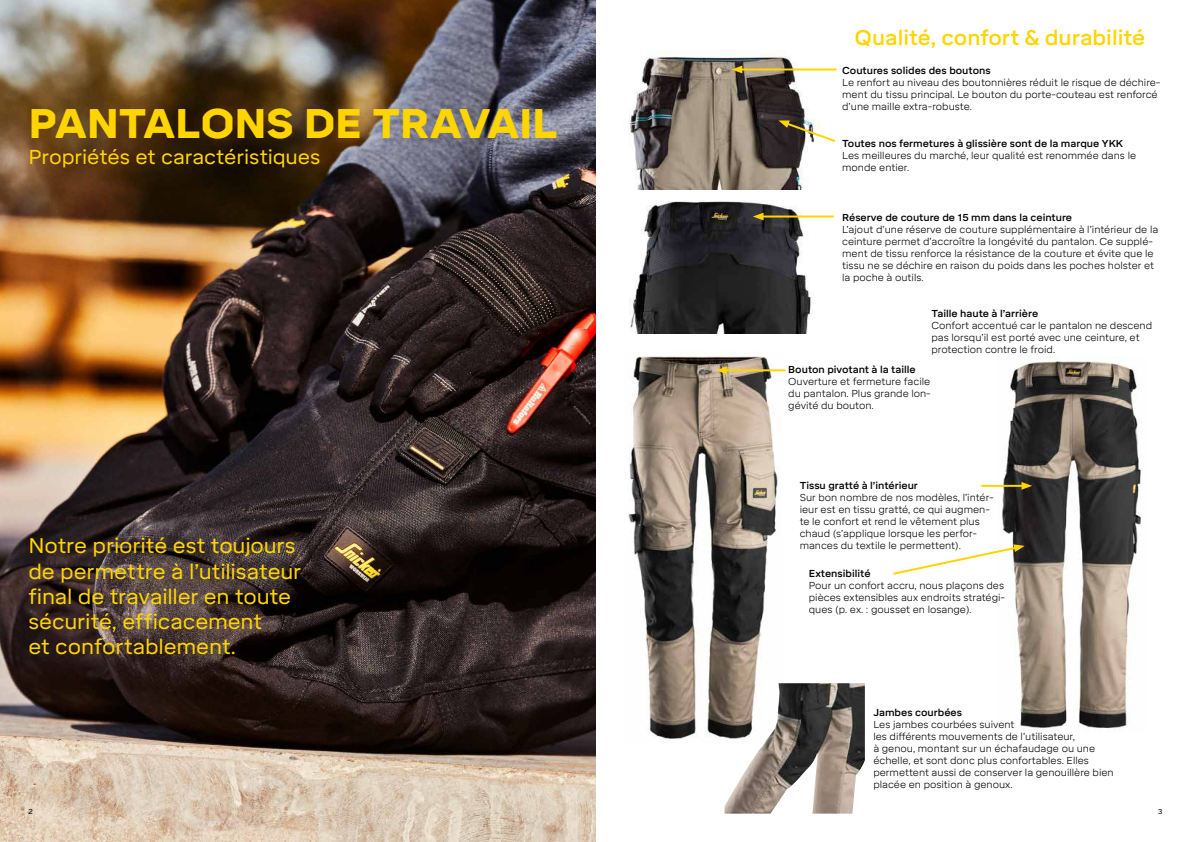
<style>
.page{position:relative;width:1191px;height:842px;background:#fff}
.page>*{position:absolute;margin:0;border:0;box-sizing:border-box;transform-origin:0 0}
.t1{font:900 41px "Mikro";letter-spacing:-.01em;color:#ffd500}
.t2{font:21px/25.2px "Mikro";letter-spacing:-.005em;color:#ffd500}
.t3{font:500 21px "Mikro";color:#ffd500}
.t4{font:20px "Mikro";letter-spacing:-.005em;color:#ffd500}
.t5{font:300 10px/12px "Mikro";color:#000}
.t6{font:500 10px "Mikro";color:#000}
.t7{font:7px "Mikro";color:#000}
</style>
<div class="page">
<img style="left:0;top:0;width:595px;height:842px">
<img style="left:629px;top:50px;width:191px;height:139px">
<img style="left:630px;top:200px;width:187px;height:133px">
<hr style="left:738px;top:68px;width:98px;height:2px;background:#ffd500">
<svg style="left:731px;top:66px;width:11px;height:7px"></svg>
<svg style="left:778px;top:120px;width:58px;height:24px"></svg>
<hr style="left:760px;top:216px;width:73px;height:2px;background:#ffd500">
<svg style="left:753px;top:213px;width:10px;height:7px"></svg>
<img style="left:628px;top:356px;width:154px;height:383px">
<img style="left:998px;top:361px;width:143px;height:367px">
<img style="left:724px;top:683px;width:141px;height:131px">
<hr style="left:723px;top:369px;width:62px;height:2px;background:#ffd500">
<svg style="left:716px;top:366px;width:10px;height:8px"></svg>
<hr style="left:981px;top:485px;width:44px;height:2px;background:#ffd500">
<svg style="left:1021px;top:482px;width:11px;height:8px"></svg>
<svg style="left:893px;top:544px;width:131px;height:32px"></svg>
<h1 class="t1" style="left:28px;top:100px;width:531px">PANTALONS DE TRAVAIL</h1>
<h3 class="t4" style="left:28px;top:145px;width:294px">Propriétés et caractéristiques</h3>
<h2 class="t2" style="left:28px;top:534px;width:274px">Notre priorité est toujours de permettre à l’utilisateur final de travailler en toute sécurité, efficacement<br>et confortablement.</h2>
<h2 class="t3" style="left:854px;top:25px;width:292px">Qualité, confort &amp; durabilité</h2>
<p class="t6" style="left:842px;top:65px;width:150px">Coutures solides des boutons</p>
<p class="t5" style="left:842px;top:77px;width:320px">Le renfort au niveau des boutonnières réduit le risque de déchire&shy;ment du tissu principal. Le bouton du porte-couteau est renforcé d’une maille extra-robuste.</p>
<p class="t6" style="left:842px;top:138px;width:282px">Toutes nos fermetures à glissière sont de la marque YKK</p>
<p class="t5" style="left:842px;top:150px;width:295px">Les meilleures du marché, leur qualité est renommée dans le monde entier.</p>
<p class="t6" style="left:842px;top:211px;width:231px">Réserve de couture de 15 mm dans la ceinture</p>
<p class="t5" style="left:842px;top:223px;width:318px">L’ajout d’une réserve de couture supplémentaire à l’intérieur de la ceinture permet d’accroître la longévité du pantalon. Ce supplé&shy;ment de tissu renforce la résistance de la couture et évite que le tissu ne se déchire en raison du poids dans les poches holster et la poche à outils.</p>
<p class="t6" style="left:931px;top:308px;width:108px">Taille haute à l’arrière</p>
<p class="t5" style="left:931px;top:320px;width:222px">Confort accentué car le pantalon ne descend pas lorsqu’il est porté avec une ceinture, et protection contre le froid.</p>
<p class="t6" style="left:788px;top:364px;width:129px">Bouton pivotant à la taille</p>
<p class="t5" style="left:788px;top:376px;width:144px;text-align:justify">Ouverture et fermeture facile du pantalon. Plus grande lon&shy;gévité du bouton.</p>
<p class="t6" style="left:799px;top:479px;width:120px">Tissu gratté à l’intérieur</p>
<p class="t5" style="left:799px;top:491px;width:196px">Sur bon nombre de nos modèles, l’intér&shy;ieur est en tissu gratté, ce qui augmen&shy;te le confort et rend le vêtement plus chaud (s’applique lorsque les perfor&shy;mances du textile le permettent).</p>
<p class="t6" style="left:809px;top:568px;width:63px">Extensibilité</p>
<p class="t5" style="left:809px;top:580px;width:198px;text-align:justify">Pour un confort accru, nous plaçons des pièces extensibles aux endroits stratégi&shy;ques (p. ex. : gousset en losange).</p>
<p class="t6" style="left:873px;top:707px;width:90px">Jambes courbées</p>
<p class="t5" style="left:873px;top:719px;width:242px">Les jambes courbées suivent<br>les différents mouvements de l’utilisateur,<br>à genou, montant sur un échafaudage ou une échelle, et sont donc plus confortables. Elles permettent aussi de conserver la genouillère bien placée en position à genoux.</p>
<p class="t7" style="left:28px;top:807px;width:6px">2</p>
<p class="t7" style="left:1158px;top:807px;width:6px">3</p>
</div>
